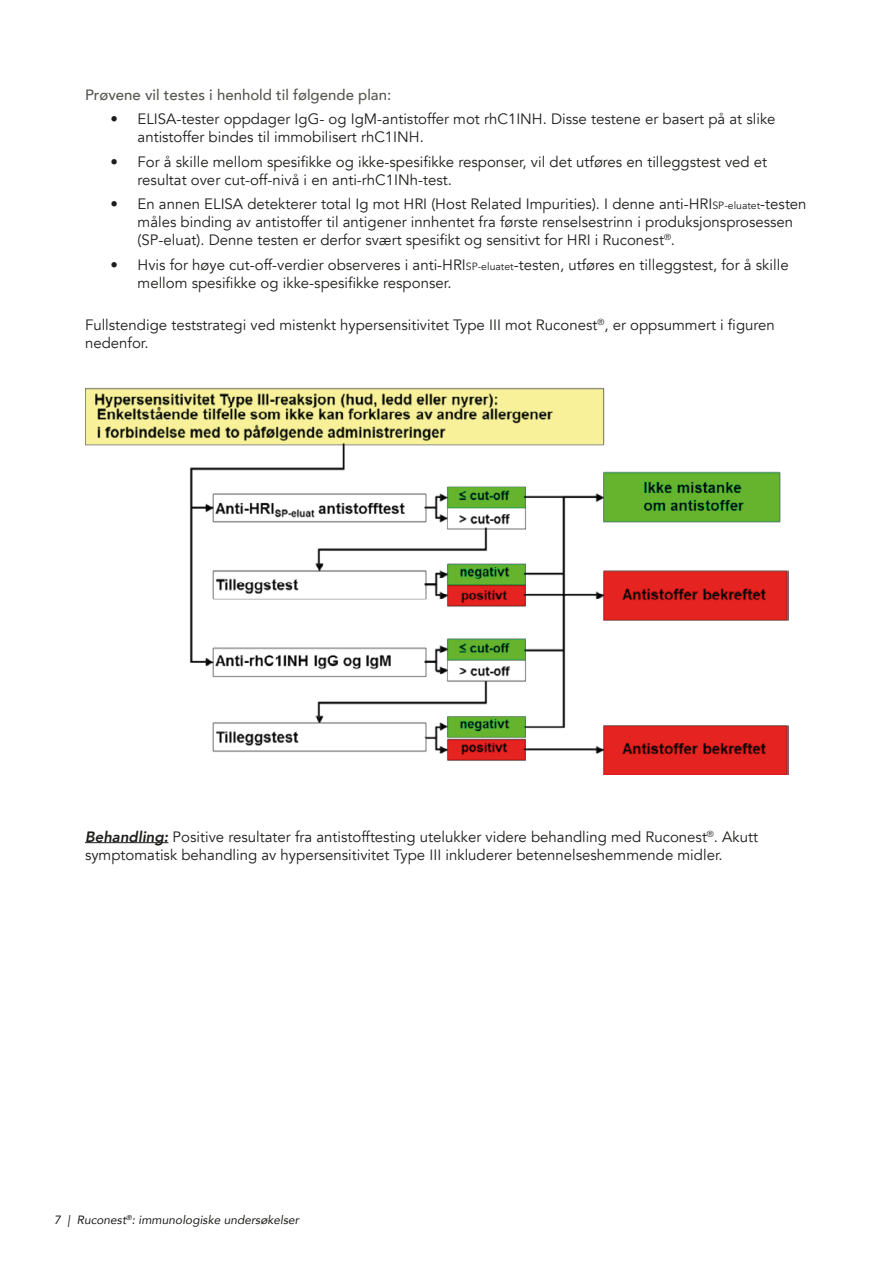
<style>
.page{position:relative;width:893px;height:1263px;background:#fff}
.page>*{position:absolute;margin:0;border:0;box-sizing:border-box;transform-origin:0 0}
.t1{font:15px/18px "Avenir";color:#1d1d1b}
.t2{font:500 15px "Avenir";color:#575651}
.t3{font:italic 12px "Avenir";color:#1d1d1b}
.s1{font-size:10.5px}
.s2{font-weight:800;font-style:italic}
</style>
<div class="page">
<hr style="left:85px;top:842px;width:83px;height:1px;background:#1d1d1b">
<img style="left:85px;top:387px;width:703px;height:388px">
<p class="t2" style="left:85px;top:82px;width:308px">Prøvene vil testes i henhold til følgende plan:</p>
<p class="t1" style="left:138px;top:111px;width:639px;text-indent:-27px">• ELISA-tester oppdager IgG- og IgM-antistoffer mot rhC1INH. Disse testene er basert på at slike antistoffer bindes til immobilisert rhC1INH.</p>
<p class="t1" style="left:138px;top:153px;width:631px;text-indent:-27px">• For å skille mellom spesifikke og ikke-spesifikke responser, vil det utføres en tilleggstest ved et resultat over cut-off-nivå i en anti-rhC1INh-test.</p>
<p class="t1" style="left:138px;top:195px;width:671px;text-indent:-27px">• En annen ELISA detekterer total Ig mot HRI (Host Related Impurities). I denne anti-HRI<span class="s1">SP-eluatet</span>-testen måles binding av antistoffer til antigener innhentet fra første renselsestrinn i produksjonsprosessen (SP-eluat). Denne testen er derfor svært spesifikt og sensitivt for HRI i Ruconest<sup>®</sup>.</p>
<p class="t1" style="left:138px;top:256px;width:653px;text-indent:-27px">• Hvis for høye cut-off-verdier observeres i anti-HRI<span class="s1">SP-eluatet</span>-testen, utføres en tilleggstest, for å skille mellom spesifikke og ikke-spesifikke responser.</p>
<p class="t1" style="left:85px;top:316px;width:691px">Fullstendige teststrategi ved mistenkt hypersensitivitet Type III mot Ruconest<sup>®</sup>, er oppsummert i figuren nedenfor.</p>
<p class="t1" style="left:85px;top:828px;width:675px"><span class="s2">Behandling:</span> Positive resultater fra antistofftesting utelukker videre behandling med Ruconest<sup>®</sup>. Akutt symptomatisk behandling av hypersensitivitet Type III inkluderer betennelseshemmende midler.</p>
<p class="t3" style="left:54px;top:1213px;width:247px">7 | Ruconest<sup>®</sup>: immunologiske undersøkelser</p>
</div>
